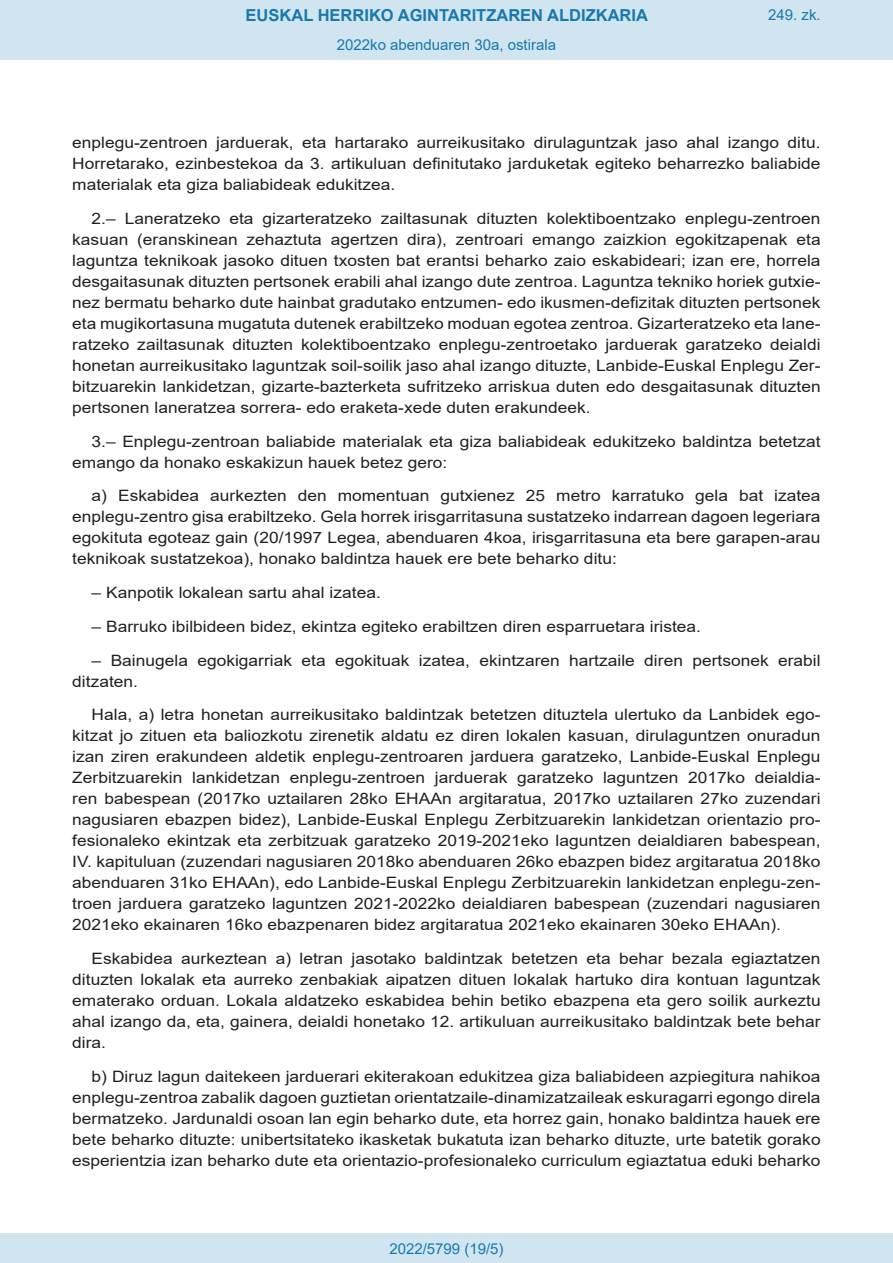
<style>
.page{position:relative;width:893px;height:1263px;background:#fff}
.page>*{position:absolute;margin:0;border:0;box-sizing:border-box;transform-origin:0 0}
.t1{font:700 16.5px "Arial";color:#1879ad}
.BOPVDetalle{font:15.6px/21px "Arial";color:#231f20;text-align:justify;scale:1.11 1}
.Paginacion_Centro{font:15px "Arial";color:#1879ad}
</style>
<div class="page">
<div style="left:0;top:0;width:893px;height:60px;background:#d0e5f0"></div>
<div style="left:0;top:1233px;width:893px;height:30px;background:#d0e5f0"></div>
<p class="t1" style="left:246px;top:3px;width:404px">EUSKAL HERRIKO AGINTARITZAREN ALDIZKARIA</p>
<p class="Paginacion_Centro" style="left:337px;top:35px;width:221px">2022ko abenduaren 30a, ostirala</p>
<p class="Paginacion_Centro" style="left:768px;top:5px;width:54px">249. zk.</p>
<p class="BOPVDetalle" style="left:72px;top:132px;width:676px">enplegu-zentroen jarduerak, eta hartarako aurreikusitako dirulaguntzak jaso ahal izango ditu.<br>Horretarako, ezinbestekoa da 3. artikuluan definitutako jarduketak egiteko beharrezko baliabide materialak eta giza baliabideak edukitzea.</p>
<p class="BOPVDetalle" style="left:72px;top:208px;width:676px;text-indent:19px">2.– Laneratzeko eta gizarteratzeko zailtasunak dituzten kolektiboentzako enplegu-zentroen kasuan (eranskinean zehaztuta agertzen dira), zentroari emango zaizkion egokitzapenak eta laguntza teknikoak jasoko dituen txosten bat erantsi beharko zaio eskabideari; izan ere, horrela desgaitasunak dituzten pertsonek erabili ahal izango dute zentroa. Laguntza tekniko horiek gutxie&shy;nez bermatu beharko dute hainbat gradutako entzumen- edo ikusmen-defizitak dituzten pertsonek eta mugikortasuna mugatuta dutenek erabiltzeko moduan egotea zentroa. Gizarteratzeko eta lane&shy;ratzeko zailtasunak dituzten kolektiboentzako enplegu-zentroetako jarduerak garatzeko deialdi honetan aurreikusitako laguntzak soil-soilik jaso ahal izango dituzte, Lanbide-Euskal Enplegu Zer&shy;bitzuarekin lankidetzan, gizarte-bazterketa sufritzeko arriskua duten edo desgaitasunak dituzten pertsonen laneratzea sorrera- edo eraketa-xede duten erakundeek.</p>
<p class="BOPVDetalle" style="left:72px;top:431px;width:676px;text-indent:19px">3.– Enplegu-zentroan baliabide materialak eta giza baliabideak edukitzeko baldintza betetzat emango da honako eskakizun hauek betez gero:</p>
<p class="BOPVDetalle" style="left:72px;top:485px;width:676px;text-indent:19px">a) Eskabidea aurkezten den momentuan gutxienez 25 metro karratuko gela bat izatea enplegu-zentro gisa erabiltzeko. Gela horrek irisgarritasuna sustatzeko indarrean dagoen legeriara egokituta egoteaz gain (20/1997 Legea, abenduaren 4koa, irisgarritasuna eta bere garapen-arau teknikoak sustatzekoa), honako baldintza hauek ere bete beharko ditu:</p>
<p class="BOPVDetalle" style="left:92px;top:582px;width:262px">– Kanpotik lokalean sartu ahal izatea.</p>
<p class="BOPVDetalle" style="left:92px;top:616px;width:551px">– Barruko ibilbideen bidez, ekintza egiteko erabiltzen diren esparruetara iristea.</p>
<p class="BOPVDetalle" style="left:72px;top:650px;width:676px;text-indent:19px">– Bainugela egokigarriak eta egokituak izatea, ekintzaren hartzaile diren pertsonek erabil ditzaten.</p>
<p class="BOPVDetalle" style="left:72px;top:704px;width:676px;text-indent:19px">Hala, a) letra honetan aurreikusitako baldintzak betetzen dituztela ulertuko da Lanbidek ego&shy;kitzat jo zituen eta baliozkotu zirenetik aldatu ez diren lokalen kasuan, dirulaguntzen onuradun izan ziren erakundeen aldetik enplegu-zentroaren jarduera garatzeko, Lanbide-Euskal Enplegu Zerbitzuarekin lankidetzan enplegu-zentroen jarduerak garatzeko laguntzen 2017ko deialdia&shy;ren babespean (2017ko uztailaren 28ko EHAAn argitaratua, 2017ko uztailaren 27ko zuzendari nagusiaren ebazpen bidez), Lanbide-Euskal Enplegu Zerbitzuarekin lankidetzan orientazio pro&shy;fesionaleko ekintzak eta zerbitzuak garatzeko 2019-2021eko laguntzen deialdiaren babespean, IV. kapituluan (zuzendari nagusiaren 2018ko abenduaren 26ko ebazpen bidez argitaratua 2018ko abenduaren 31ko EHAAn), edo Lanbide-Euskal Enplegu Zerbitzuarekin lankidetzan enplegu-zen&shy;troen jarduera garatzeko laguntzen 2021-2022ko deialdiaren babespean (zuzendari nagusiaren 2021eko ekainaren 16ko ebazpenaren bidez argitaratua 2021eko ekainaren 30eko EHAAn).</p>
<p class="BOPVDetalle" style="left:72px;top:948px;width:676px;text-indent:19px">Eskabidea aurkeztean a) letran jasotako baldintzak betetzen eta behar bezala egiaztatzen dituzten lokalak eta aurreko zenbakiak aipatzen dituen lokalak hartuko dira kontuan laguntzak ematerako orduan. Lokala aldatzeko eskabidea behin betiko ebazpena eta gero soilik aurkeztu ahal izango da, eta, gainera, deialdi honetako 12. artikuluan aurreikusitako baldintzak bete behar dira.</p>
<p class="BOPVDetalle" style="left:72px;top:1066px;width:676px;text-indent:19px">b) Diruz lagun daitekeen jarduerari ekiterakoan edukitzea giza baliabideen azpiegitura nahikoa enplegu-zentroa zabalik dagoen guztietan orientatzaile-dinamizatzaileak eskuragarri egongo direla bermatzeko. Jardunaldi osoan lan egin beharko dute, eta horrez gain, honako baldintza hauek ere bete beharko dituzte: unibertsitateko ikasketak bukatuta izan beharko dituzte, urte batetik gorako esperientzia izan beharko dute eta orientazio-profesionaleko curriculum egiaztatua eduki beharko</p>
<p class="Paginacion_Centro" style="left:389px;top:1238px;width:116px">2022/5799 (19/5)</p>
</div>
